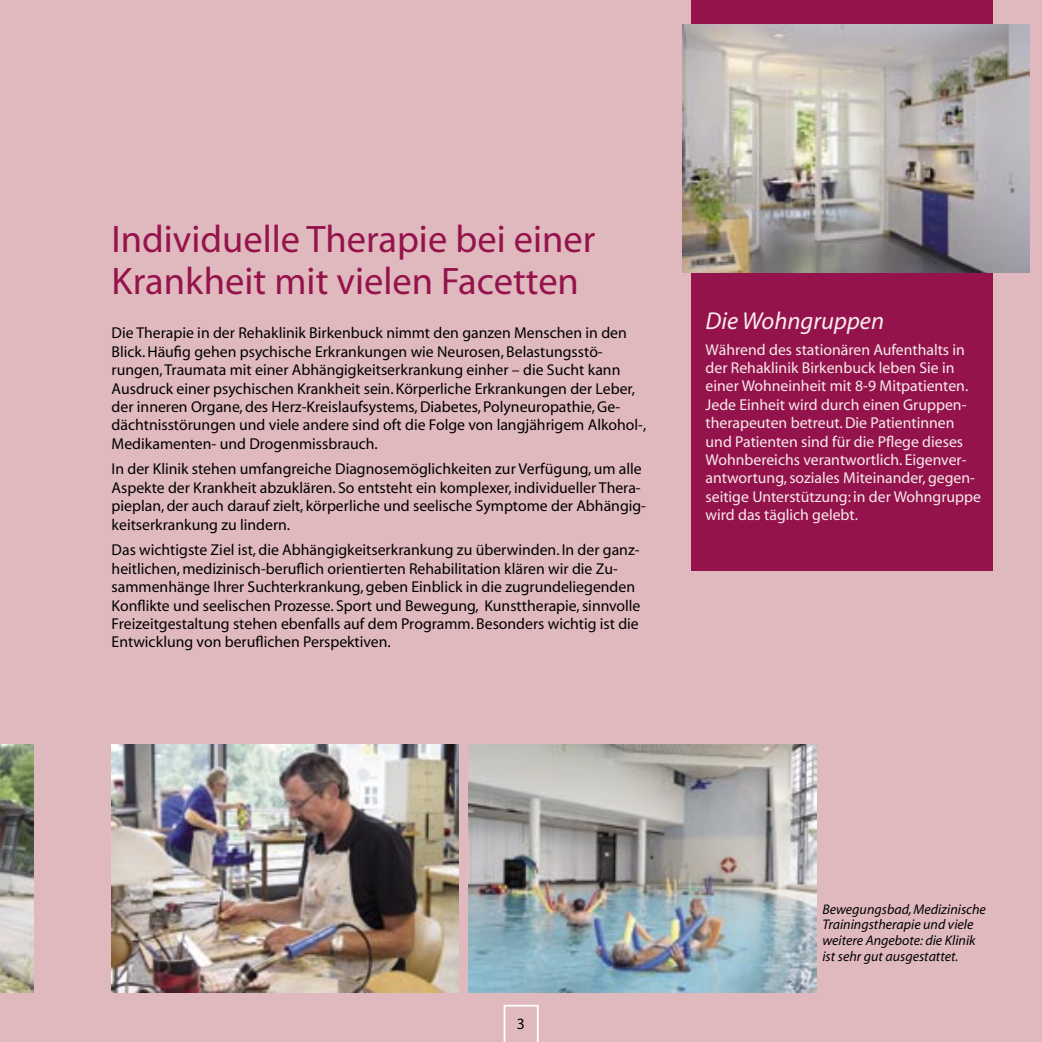
<style>
.page{position:relative;width:1042px;height:1042px;background:#e0b9be}
.page>*{position:absolute;margin:0;border:0;box-sizing:border-box;transform-origin:0 0}
.headline{font:38.5px/42px "Myriad";color:#95134c}
.Subline_kleiner_hell{font:italic 24.5px "Myriad";color:#f7ebec}
.Standardtext{font:15.75px/18.4px "Myriad";color:#000}
.Standardtext_hell{font:15.75px/18.4px "Myriad";color:#f7ebec}
.bildtext{font:italic 14px/15.8px "Myriad";color:#000}
</style>
<div class="page">
<div style="left:691px;top:0;width:301px;height:570px;background:#95134c"></div>
<svg style="left:504px;top:1005px;width:34px;height:37px"></svg>
<img style="left:682px;top:25px;width:347px;height:248px">
<img style="left:112px;top:744px;width:347px;height:248px">
<img style="left:469px;top:744px;width:347px;height:248px">
<img style="left:0;top:744px;width:33px;height:248px">
<p class="headline" style="left:112px;top:220px;width:485px">Individuelle Therapie bei einer<br>Krankheit mit vielen Facetten</p>
<p class="Standardtext" style="left:112px;top:325px;width:536px">Die Therapie in der Rehaklinik Birkenbuck nimmt den ganzen Menschen in den Blick. Häufig gehen psychische Erkrankungen wie Neurosen, Belastungsstö&shy;rungen, Traumata mit einer Abhängigkeitserkrankung einher – die Sucht kann Ausdruck einer psychischen Krankheit sein. Körperliche Erkrankungen der Leber, der inneren Organe, des Herz-Kreislaufsystems, Diabetes, Polyneuropathie, Ge&shy;dächtnisstörungen und viele andere sind oft die Folge von langjährigem Alkohol-, Medikamenten- und Drogenmissbrauch.</p>
<p class="Standardtext" style="left:112px;top:461px;width:536px">In der Klinik stehen umfangreiche Diagnosemöglichkeiten zur Verfügung, um alle Aspekte der Krankheit abzuklären. So entsteht ein komplexer, individueller Thera&shy;pieplan, der auch darauf zielt, körperliche und seelische Symptome der Abhängig&shy;keitserkrankung zu lindern.</p>
<p class="Standardtext" style="left:112px;top:542px;width:530px">Das wichtigste Ziel ist, die Abhängigkeitserkrankung zu überwinden. In der ganz&shy;heitlichen, medizinisch-beruflich orientierten Rehabilitation klären wir die Zu&shy;sammenhänge Ihrer Suchterkrankung, geben Einblick in die zugrundeliegenden Konflikte und seelischen Prozesse. Sport und Bewegung, Kunsttherapie, sinnvolle Freizeitgestaltung stehen ebenfalls auf dem Programm. Besonders wichtig ist die Entwicklung von beruflichen Perspektiven.</p>
<p class="Subline_kleiner_hell" style="left:705px;top:308px;width:180px">Die Wohngruppen</p>
<p class="Standardtext_hell" style="left:705px;top:341px;width:277px">Während des stationären Aufenthalts in der Rehaklinik Birkenbuck leben Sie in einer Wohneinheit mit 8-9 Mitpatienten.<br>Jede Einheit wird durch einen Gruppen&shy;therapeuten betreut. Die Patientinnen und Patienten sind für die Pflege dieses Wohnbereichs verantwortlich. Eigenver&shy;antwortung, soziales Miteinander, gegen&shy;seitige Unterstützung: in der Wohngruppe wird das täglich gelebt.</p>
<p class="Standardtext" style="left:517px;top:1015px;width:10px">3</p>
<p class="bildtext" style="left:822px;top:901px;width:165px">Bewegungsbad, Medizinische<br>Trainingstherapie und viele weitere Angebote: die Klinik ist sehr gut ausgestattet.</p>
</div>
